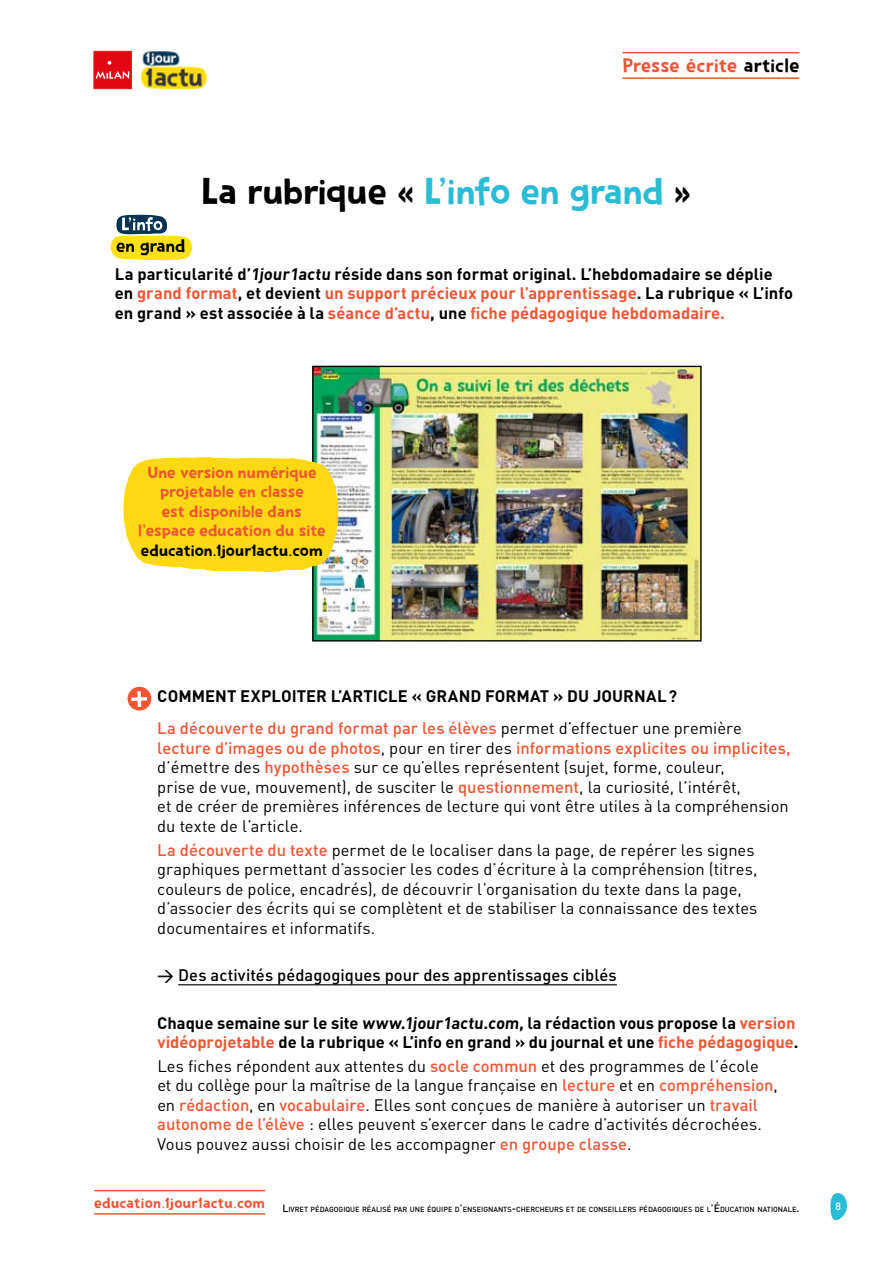
<style>
.page{position:relative;width:893px;height:1263px;background:#fff}
.page>*{position:absolute;margin:0;border:0;box-sizing:border-box;transform-origin:0 0}
.t1{font:37.5px "Spoonbread";letter-spacing:-.015em;color:#29bcd5}
.t2{font:19.5px "Spoonbread";letter-spacing:.01em;color:#f05534}
.t3{font:16.5px/19.5px "DIN";color:#000}
.t4{font:700 16.5px/19.5px "DIN";color:#000}
.t5{font:500 16.5px/32.2px "DIN";color:#f05534}
.t6{font:16.5px/19.5px "Spoonbread";letter-spacing:.005em;color:#f05534;text-align:center}
.t7{font:500 16.5px "DIN";letter-spacing:.005em;color:#000}
.t8{font:16.5px "Spoonbread";letter-spacing:.005em;color:#000}
.t9{font:500 10.5px "DIN";color:#fff}
.t10{font:500 7.35px "DIN";color:#000}
.s1{color:#000}
.s2{color:#f05534}
.s3{font-weight:700;color:#000}
.s4{font-weight:400;color:#000}
.s5{font-weight:500;color:#f05534}
.s6{font-size:10.5px}
</style>
<div class="page">
<svg style="left:830px;top:1193px;width:17px;height:28px"></svg>
<div style="left:94px;top:51px;width:37px;height:38px;background:#e30613"></div>
<svg style="left:108px;top:61px;width:3px;height:4px"></svg>
<svg style="left:96px;top:71px;width:33px;height:8px"></svg>
<div style="left:94px;top:51px;width:37px;height:38px;border:1px solid #dc291a"></div>
<img style="left:141px;top:51px;width:66px;height:38px">
<img style="left:314px;top:368px;width:386px;height:271px">
<div style="left:312px;top:366px;width:390px;height:275px;border:1px solid #000"></div>
<svg style="left:127px;top:686px;width:25px;height:25px"></svg>
<svg style="left:131px;top:691px;width:16px;height:16px"></svg>
<hr style="left:94px;top:1213px;width:171px;height:1px;background:#f05534">
<hr style="left:94px;top:1190px;width:171px;height:1px;background:#f05534">
<hr style="left:178px;top:984px;width:439px;height:1px;background:#000">
<svg style="left:123px;top:457px;width:215px;height:115px;background:#fcda27"></svg>
<hr style="left:622px;top:77px;width:177px;height:2px;background:#f05534">
<hr style="left:622px;top:52px;width:177px;height:1px;background:#f05534">
<svg style="left:111px;top:215px;width:81px;height:45px"></svg>
<p class="t2" style="left:622px;top:54px;width:178px">Presse écrite <span class="s1">article</span></p>
<h1 class="t1" style="left:201px;top:170px;width:491px"><span class="s1">La rubrique «</span> L’info en grand <span class="s1">»</span></h1>
<p class="t4" style="left:115px;top:263px;width:680px">La particularité d’1jour1actu réside dans son format original. L’hebdomadaire se déplie en <span class="s2">grand format</span>, et devient <span class="s2">un support précieux pour l’apprentissage</span>. La rubrique « L’info en grand » est associée à la <span class="s2">séance d’actu</span>, une <span class="s2">fiche pédagogique hebdomadaire.</span></p>
<p class="t6" style="left:138px;top:462px;width:189px">Une version numérique projetable en classe<br>est disponible dans l’espace education du site</p>
<p class="t8" style="left:141px;top:541px;width:183px">education.1jour1actu.com</p>
<p class="t5" style="left:157px;top:679px;width:586px;text-indent:373px"><span class="s3">AT » DU JOURNAL?<br></span>La découverte du grand format par les élèves <span class="s4">permet d’effectuer une première</span></p>
<p class="t3" style="left:157px;top:738px;width:635px"><span class="s5">lecture d’images ou de photos</span>, pour en tirer des <span class="s5">informations explicites ou implicites, </span>d’émettre des <span class="s5">hypothèses</span> sur ce qu’elles représentent (sujet, forme, couleur,<br>prise de vue, mouvement), de susciter le <span class="s5">questionnement</span>, la curiosité, l’intérêt,<br>et de créer de premières inférences de lecture qui vont être utiles à la compréhension du texte de l’article.</p>
<p class="t3" style="left:157px;top:839px;width:602px"><span class="s5">La découverte du texte</span> permet de le localiser dans la page, de repérer les signes graphiques permettant d’associer les codes d’écriture à la compréhension (titres, couleurs de police, encadrés), de découvrir l’organisation du texte dans la page, d’associer des écrits qui se complètent et de stabiliser la connaissance des textes documentaires et informatifs.</p>
<p class="t7" style="left:157px;top:964px;width:461px">&gt; Des activités pédagogiques pour des apprentissages ciblés</p>
<p class="t4" style="left:157px;top:1012px;width:643px">Chaque semaine sur le site www.1jour1actu.com, la rédaction vous propose la <span class="s2">version vidéoprojetable</span> de la rubrique « L’info en grand » du journal et une <span class="s2">fiche pédagogique</span>.</p>
<p class="t3" style="left:157px;top:1056px;width:622px">Les fiches répondent aux attentes du <span class="s5">socle commun</span> et des programmes de l’école<br>et du collège pour la maîtrise de la langue française en <span class="s5">lecture</span> et en <span class="s5">compréhension</span>, en <span class="s5">rédaction</span>, en <span class="s5">vocabulaire</span>. Elles sont conçues de manière à autoriser un <span class="s5">travail autonome de l’élève</span> : elles peuvent s’exercer dans le cadre d’activités décrochées.<br>Vous pouvez aussi choisir de les accompagner <span class="s5">en groupe classe</span>.</p>
<p class="t4" style="left:157px;top:686px;width:350px">Comment exploiter l’ARTICLE « GRAN D FORM</p>
<p class="t10" style="left:94px;top:1204px;width:707px"><sup>education.1jour1actu.com</sup> <span class="s6">L</span>IVRET PÉDAGOGIQUE RÉALISÉ PAR UNE ÉQUIPE D<span class="s6">’</span>ENSEIGNANTS<span class="s6">-</span>CHERCHEURS ET DE CONSEILLERS PÉDAGOGIQUES DE L<span class="s6">’É</span> DUCATION NATIONALE<span class="s6">.</span></p>
<p class="t9" style="left:835px;top:1199px;width:7px">8</p>
</div>
